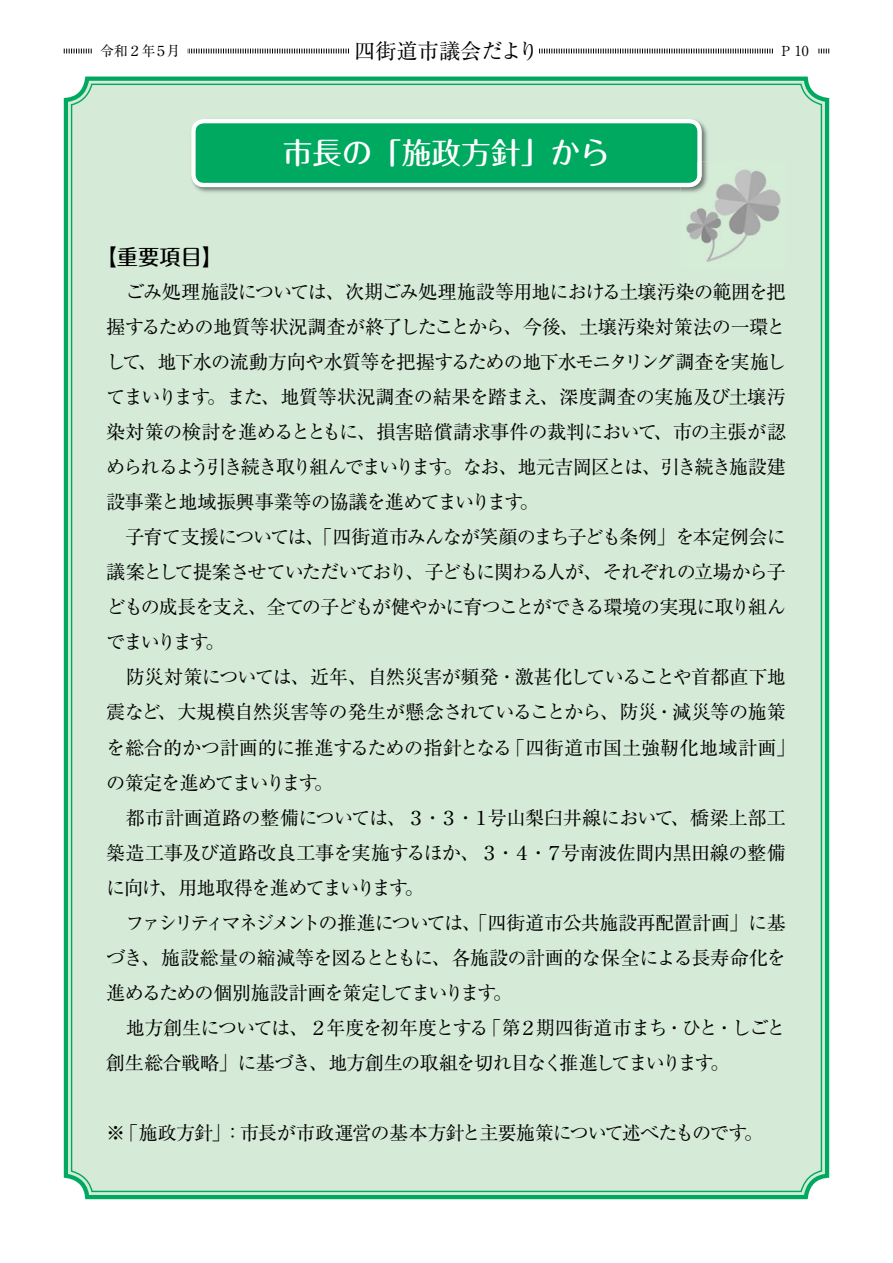
<style>
.page{position:relative;width:893px;height:1263px;background:#fff}
.page>*{position:absolute;margin:0;border:0;box-sizing:border-box;transform-origin:0 0}
.t1{font:500 29.7px "Maru Fo Pro";color:#fff}
.t2{font:21.3px "Ryumin Pro";color:#000}
.t3{font:500 21.3px "Maru Fo Pro";color:#000}
.t4{font:19.2px/35.1px "Ryumin Pro";letter-spacing:-.045em;color:#000;text-align:right}
.t5{font:19.2px/35.1px "Ryumin Pro";letter-spacing:-.02em;color:#000}
.t6{font:19.2px "Ryumin Pro";letter-spacing:-.065em;color:#000}
.t7{font:19.2px "Ryumin Pro";letter-spacing:-.01em;color:#000}
.t8{font:19.2px "Ryumin Pro";letter-spacing:-.085em;color:#000}
.t9{font:19.2px "Ryumin Pro";letter-spacing:-.11em;color:#000}
.t10{font:19.2px "Ryumin Pro";letter-spacing:.005em;color:#000}
.t11{font:19.2px "Ryumin Pro";letter-spacing:-.025em;color:#000}
.t12{font:19.2px "Ryumin Pro";letter-spacing:-.095em;color:#000}
.t13{font:13.8px "Ryumin Pro";color:#000}
</style>
<div class="page">
<svg style="left:63px;top:48px;width:767px;height:6px"></svg>
<div style="left:351px;top:38px;width:187px;height:26px;background:#fff"></div>
<div style="left:774px;top:43px;width:42px;height:17px;background:#fff"></div>
<div style="left:94px;top:43px;width:93px;height:17px;background:#fff"></div>
<div style="left:63px;top:76px;width:767px;height:1124px;background:#d5ead7"></div>
<img style="left:190px;top:117px;width:519px;height:78px">
<svg style="left:191px;top:119px;width:511px;height:68px;background:#22b475"></svg>
<img style="left:680px;top:162px;width:107px;height:106px">
<img style="left:680px;top:162px;width:29px;height:33px">
<img style="left:680px;top:162px;width:22px;height:25px">
<p class="t13" style="left:100px;top:40px;width:82px">令和２年５月</p>
<p class="t2" style="left:354px;top:34px;width:186px">四街道市議会だより</p>
<h1 class="t1" style="left:283px;top:130px;width:329px">市長の「施政方針」から</h1>
<p class="t13" style="left:782px;top:40px;width:29px">P 10</p>
<p class="t3" style="left:96px;top:240px;width:129px">【重要項目【</p>
<p class="t4" style="left:106px;top:273px;width:681px">　ごみ処理施設については、次期ごみ処理施設等用地における土壌汚染の範囲を把握するための地質等状況調査が終了したことから、今後、土壌汚染対策法の一環と、地下水の流動方向や水質等を把握するための地下水モニタリング調査を実施し</p>
<p class="t4" style="left:106px;top:343px;width:36px">して</p>
<p class="t7" style="left:207px;top:381px;width:580px">。また、地質等状況調査の結果を踏まえ、深度調査の実施及び土壌汚</p>
<p class="t4" style="left:106px;top:378px;width:106px">てまいります</p>
<p class="t4" style="left:444px;top:413px;width:343px;text-align:left;text-indent:-338px">染対策の検討を進めるとともに、損害賠償請求事件の裁判において<br>。なお、地元吉岡区とは、引き続き施設建</p>
<p class="t4" style="left:654px;top:413px;width:134px">、市の主張が認</p>
<p class="t9" style="left:106px;top:452px;width:343px">められるよう引き続き取り組んでまいります</p>
<p class="t4" style="left:106px;top:483px;width:419px">設事業と地域振興事業等の協議を進めてまいります</p>
<p class="t4" style="left:106px;top:518px;width:681px">　子育て支援については、「四街道市みんなが笑顔のまち子ども条例」を本定例会に</p>
<p class="t4" style="left:106px;top:553px;width:681px">議案として提案させていただいており、子どもに関わる人が、それぞれの立場から子</p>
<p class="t4" style="left:106px;top:588px;width:681px">どもの成長を支え、全ての子どもが健やかに育つことができる環境の実現に取り組ん</p>
<p class="t4" style="left:205px;top:623px;width:21px">。</p>
<p class="t4" style="left:520px;top:483px;width:21px">。</p>
<p class="t4" style="left:106px;top:623px;width:104px">でまいります</p>
<p class="t4" style="left:106px;top:658px;width:681px">　防災対策については、近年、自然災害が頻発・激甚化していることや首都直下地</p>
<p class="t4" style="left:106px;top:693px;width:681px">震など、大規模自然災害等の発生が懸念されていることから、防災・減災等の施策</p>
<p class="t10" style="left:506px;top:732px;width:291px">「四街道市国土強靭化地域計画「</p>
<p class="t5" style="left:314px;top:728px;width:200px;text-indent:-208px">を総合的かつ計画的に推進するための指針となる。</p>
<p class="t12" style="left:106px;top:767px;width:213px">の策定を進めてまいります</p>
<p class="t5" style="left:106px;top:799px;width:337px">　都市計画道路の整備については、３・</p>
<p class="t4" style="left:439px;top:799px;width:37px">３・</p>
<p class="t5" style="left:488px;top:799px;width:188px">号山梨臼井線において</p>
<p class="t4" style="left:671px;top:799px;width:117px">、橋梁上部工</p>
<p class="t4" style="left:472px;top:799px;width:21px">１</p>
<p class="t5" style="left:405px;top:834px;width:96px;text-indent:-298px">築造工事及び道路改良工事を実施するほか、３。</p>
<p class="t11" style="left:545px;top:837px;width:242px">７号南波佐間内黒田線の整備</p>
<p class="t4" style="left:496px;top:834px;width:53px">・４・</p>
<p class="t4" style="left:106px;top:869px;width:304px">に向け、用地取得を進めてまいります</p>
<p class="t6" style="left:106px;top:908px;width:681px">　ファシリティマネジメントの推進については、「四街道市公共施設再配置計画」に基</p>
<p class="t4" style="left:106px;top:939px;width:681px">づき、施設総量の縮減等を図るとともに、各施設の計画的な保全による長寿命化を</p>
<p class="t4" style="left:493px;top:974px;width:21px">。</p>
<p class="t8" style="left:106px;top:978px;width:392px">進めるための個別施設計画を策定してまいります</p>
<p class="t4" style="left:106px;top:1009px;width:384px">　地方創生については、２年度を初年度とする</p>
<p class="t4" style="left:482px;top:1009px;width:238px">「第２期四街道市まち・ひと</p>
<p class="t4" style="left:715px;top:1009px;width:72px">・しごと</p>
<p class="t4" style="left:106px;top:1044px;width:609px">創生総合戦略」に基づき、地方創生の取組を切れ目なく推進してまいります</p>
<p class="t4" style="left:710px;top:1044px;width:21px">。</p>
<p class="t4" style="left:106px;top:1114px;width:126px">※「施政方針」</p>
<p class="t4" style="left:223px;top:1114px;width:526px">：市長が市政運営の基本方針と主要施策について述べたものです</p>
<p class="t4" style="left:744px;top:1114px;width:21px">。</p>
</div>
